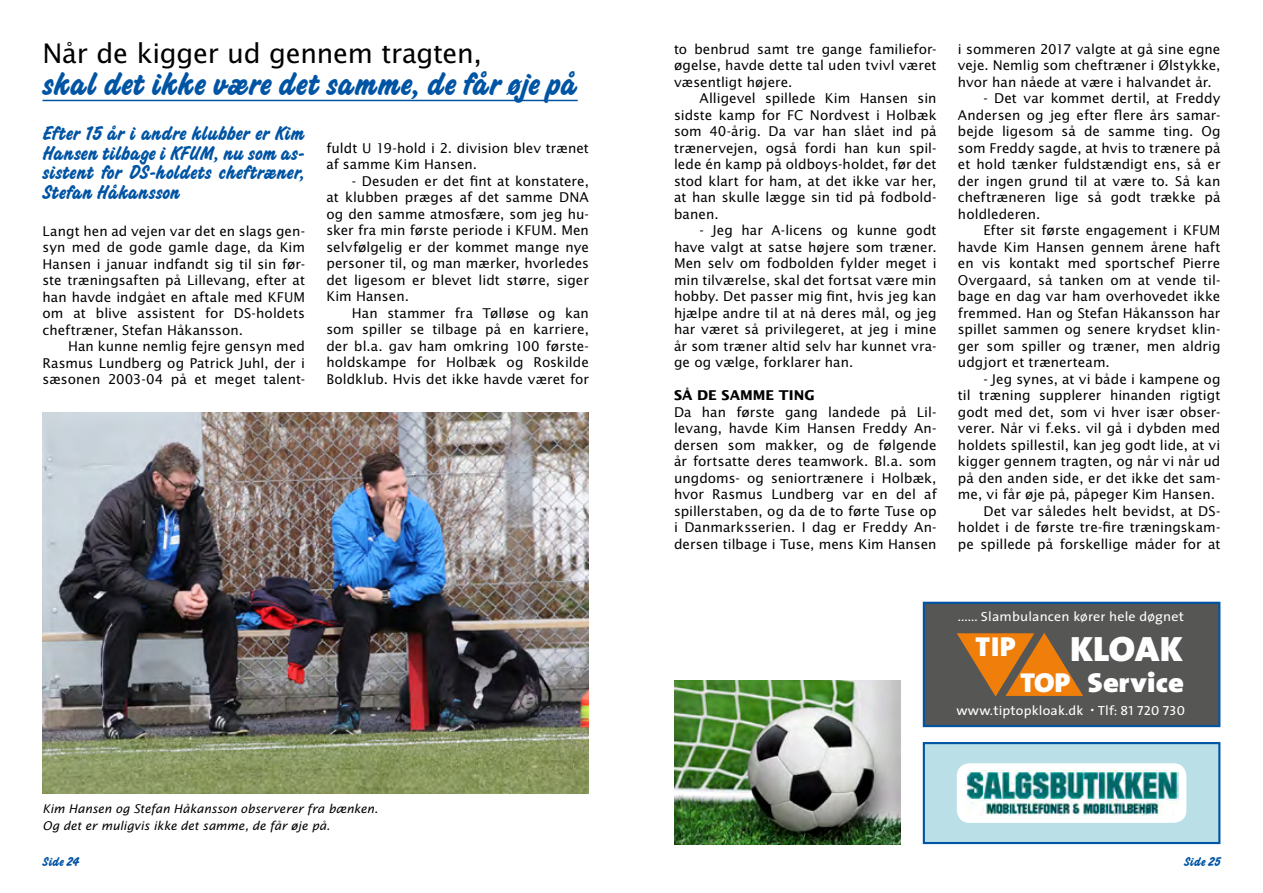
<style>
.page{position:relative;width:1263px;height:893px;background:#fff}
.page>*{position:absolute;margin:0;border:0;box-sizing:border-box;transform-origin:0 0}
.t1{font:35.4px "The Sans Black Plain+QATQRY+RRNGKD";color:#fff;scale:1.06 1}
.t2{font:34.5px "Challenge Bold Plain";color:#0054a4}
.t3{font:27.45px "The Sans Black Plain+QATQRY+RRNGKD";letter-spacing:.005em;color:#fff;scale:1.06 1}
.t4{font:27.45px "The Sans Black Plain+QATQRY+RRNGKD";letter-spacing:.005em;color:#fff;scale:1.11 1}
.t5{font:27px "Lucida Sans Std";letter-spacing:-.01em;color:#000}
.t6{font:21px/19.5px "Challenge Bold Plain";color:#0054a4;text-align:justify}
.t7{font:13.5px/16.5px "Lucida Sans Std";letter-spacing:.005em;color:#000;text-align:justify}
.t8{font:700 13.5px "Lucida Sans Std";color:#000}
.t9{font:13.5px "Challenge Bold Plain";letter-spacing:.01em;color:#0054a4}
.t10{font:13.2px "The Sans Plain+BZBGYV";letter-spacing:.01em;color:#fff;scale:1.06 1}
.t11{font:italic 12px/16.5px "Lucida Sans Std";color:#000}
.s1{color:#f07e0b}
.s2{font-family:"The Sans Caps+OJCWQT"}
</style>
<div class="page">
<div style="left:923px;top:602px;width:297px;height:125px;background:#565655;border:2px solid #0054a4"></div>
<div style="left:923px;top:742px;width:297px;height:102px;background:#badfe7;border:2px solid #0054a4"></div>
<div style="left:957px;top:763px;width:229px;height:60px;background:#fff;border-radius:13px"></div>
<img style="left:965px;top:771px;width:213px;height:44px">
<hr style="left:43px;top:100px;width:535px;height:1px;background:#0054a4">
<img style="left:43px;top:412px;width:546px;height:381px">
<img style="left:674px;top:681px;width:226px;height:163px">
<h3 class="t5" style="left:43px;top:38px;width:441px">Når de kigger ud gennem tragten,</h3>
<h2 class="t2" style="left:43px;top:63px;width:537px">skal det ikke være det samme, de får øje på</h2>
<h3 class="t6" style="left:43px;top:123px;width:264px">Efter 15 år i andre klubber er Kim Hansen tilbage i KFUM, nu som as&shy;sistent for DS-holdets cheftræner, Stefan Håkansson</h3>
<p class="t7" style="left:43px;top:223px;width:264px">Langt hen ad vejen var det en slags gen&shy;syn med de gode gamle dage, da Kim Hansen i januar indfandt sig til sin før&shy;ste træningsaften på Lillevang, efter at han havde indgået en aftale med KFUM om at blive assistent for DS-holdets cheftræner, Stefan Håkansson.</p>
<p class="t7" style="left:43px;top:338px;width:264px;text-indent:26px">Han kunne nemlig fejre gensyn med Rasmus Lundberg og Patrick Juhl, der i sæsonen 2003-04 på et meget talent-</p>
<p class="t7" style="left:326px;top:140px;width:264px">fuldt U 19-hold i 2. division blev trænet af samme Kim Hansen.</p>
<p class="t7" style="left:326px;top:173px;width:264px;text-indent:26px">- Desuden er det fint at konstatere, at klubben præges af det samme DNA og den samme atmosfære, som jeg hu&shy;sker fra min første periode i KFUM. Men selvfølgelig er der kommet mange nye personer til, og man mærker, hvorledes det ligesom er blevet lidt større, siger Kim Hansen.</p>
<p class="t7" style="left:326px;top:305px;width:264px;text-indent:26px">Han stammer fra Tølløse og kan som spiller se tilbage på en karriere, der bl.a. gav ham omkring 100 første&shy;holdskampe for Holbæk og Roskilde Boldklub. Hvis det ikke havde været for</p>
<p class="t11" style="left:43px;top:801px;width:337px">Kim Hansen og Stefan Håkansson observerer fra bænken.<br>Og det er muligvis ikke det samme, de får øje på.</p>
<p class="t7" style="left:674px;top:41px;width:264px">to benbrud samt tre gange familiefor&shy;øgelse, havde dette tal uden tvivl været væsentligt højere.</p>
<p class="t7" style="left:674px;top:91px;width:264px;text-indent:26px">Alligevel spillede Kim Hansen sin sidste kamp for FC Nordvest i Holbæk som 40-årig. Da var han slået ind på trænervejen, også fordi han kun spil&shy;lede én kamp på oldboys-holdet, før det stod klart for ham, at det ikke var her, at han skulle lægge sin tid på fodbold&shy;banen.</p>
<p class="t7" style="left:674px;top:223px;width:264px;text-indent:26px">- Jeg har A-licens og kunne godt have valgt at satse højere som træner.<br>Men selv om fodbolden fylder meget i min tilværelse, skal det fortsat være min hobby. Det passer mig fint, hvis jeg kan hjælpe andre til at nå deres mål, og jeg har været så privilegeret, at jeg i mine år som træner altid selv har kunnet vra&shy;ge og vælge, forklarer han.</p>
<p class="t8" style="left:674px;top:388px;width:142px">SÅ DE SAMME TING</p>
<p class="t7" style="left:674px;top:404px;width:264px">Da han første gang landede på Lil&shy;levang, havde Kim Hansen Freddy An&shy;dersen som makker, og de følgende år fortsatte deres teamwork. Bl.a. som ungdoms- og seniortrænere i Holbæk, hvor Rasmus Lundberg var en del af spillerstaben, og da de to førte Tuse op i Danmarksserien. I dag er Freddy An&shy;dersen tilbage i Tuse, mens Kim Hansen</p>
<p class="t7" style="left:958px;top:41px;width:264px">i sommeren 2017 valgte at gå sine egne veje. Nemlig som cheftræner i Ølstykke, hvor han nåede at være i halvandet år.</p>
<p class="t7" style="left:958px;top:90px;width:264px;text-indent:26px">- Det var kommet dertil, at Freddy Andersen og jeg efter flere års samar&shy;bejde ligesom så de samme ting. Og som Freddy sagde, at hvis to trænere på et hold tænker fuldstændigt ens, så er der ingen grund til at være to. Så kan cheftræneren lige så godt trække på holdlederen.</p>
<p class="t7" style="left:958px;top:222px;width:264px;text-indent:26px">Efter sit første engagement i KFUM havde Kim Hansen gennem årene haft en vis kontakt med sportschef Pierre Overgaard, så tanken om at vende til&shy;bage en dag var ham overhovedet ikke fremmed. Han og Stefan Håkansson har spillet sammen og senere krydset klin&shy;ger som spiller og træner, men aldrig udgjort et trænerteam.</p>
<p class="t7" style="left:983px;top:371px;width:238px">- Jeg synes, at vi både i kampene og</p>
<p class="t7" style="left:958px;top:387px;width:264px">til træning supplerer hinanden rigtigt</p>
<p class="t7" style="left:958px;top:404px;width:264px">godt med det, som vi hver især obser-</p>
<p class="t7" style="left:958px;top:420px;width:264px">verer. Når vi f.eks. vil gå i dybden med</p>
<p class="t7" style="left:958px;top:437px;width:264px">holdets spillestil, kan jeg godt lide, at vi</p>
<p class="t7" style="left:958px;top:453px;width:264px">kigger gennem tragten, og når vi når ud</p>
<p class="t7" style="left:958px;top:470px;width:264px">på den anden side, er det ikke det sam-</p>
<p class="t7" style="left:958px;top:486px;width:259px">me, vi får øje på, påpeger Kim Hansen.</p>
<p class="t7" style="left:983px;top:503px;width:238px">Det var således helt bevidst, at DS-</p>
<p class="t7" style="left:958px;top:519px;width:264px">holdet i de første tre-fire træningskam-</p>
<p class="t7" style="left:958px;top:536px;width:264px">pe spillede på forskellige måder for at</p>
<p class="t10" style="left:958px;top:606px;width:215px">...... Slambulancen kører hele døgnet</p>
<h3 class="t3" style="left:975px;top:623px;width:107px"><span class="s1">▲</span>TIP</h3>
<h1 class="t1" style="left:1070px;top:619px;width:108px">KLOAK</h1>
<h3 class="t4" style="left:1087px;top:659px;width:88px">Service</h3>
<p class="t10" style="left:956px;top:700px;width:217px">www.tiptopkloak.dk <sup>•</sup> Tlf: <span class="s2">81 720 730</span></p>
<h3 class="t3" style="left:1020px;top:659px;width:49px">TOP</h3>
<p class="t9" style="left:43px;top:853px;width:38px">Side 24</p>
<p class="t9" style="left:1184px;top:853px;width:38px">Side 25</p>
</div>
